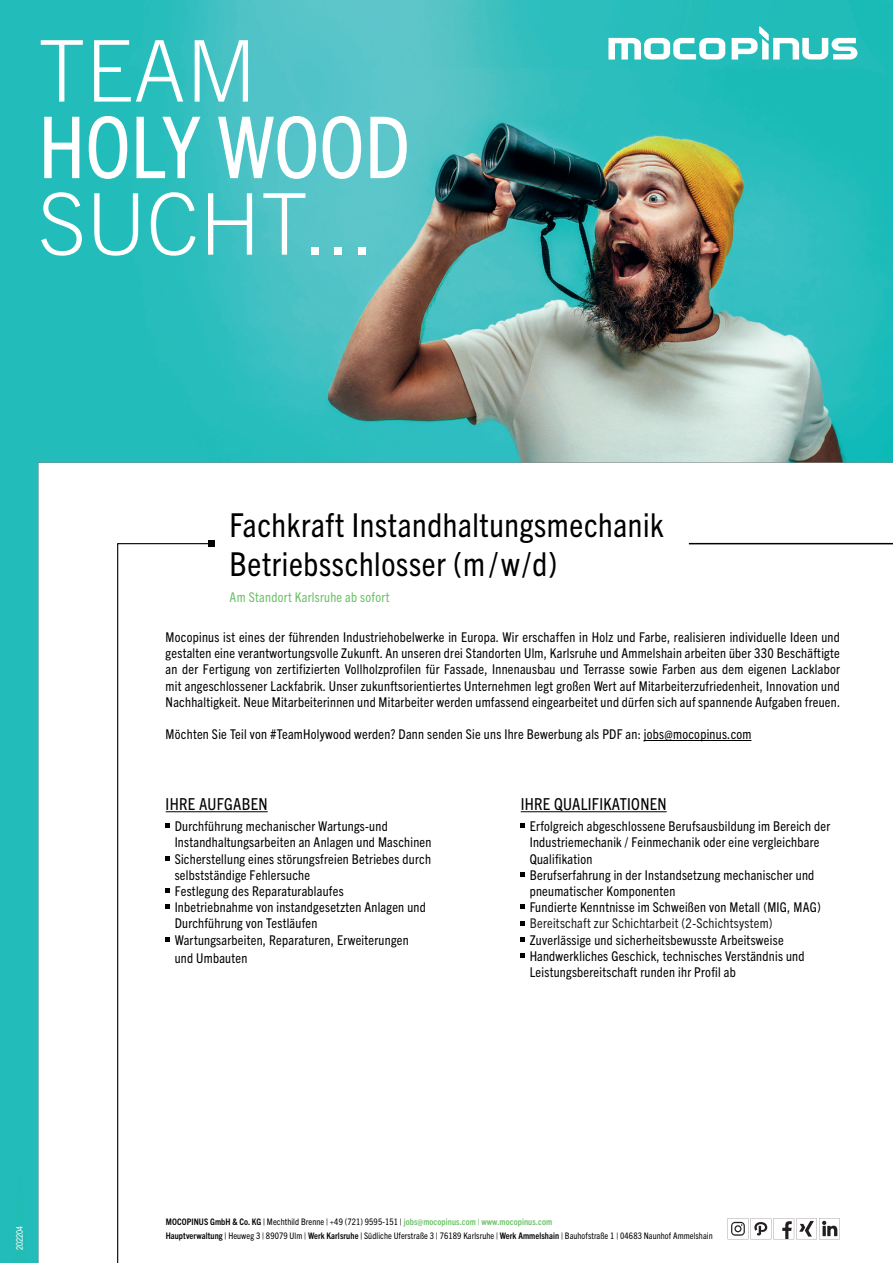
<style>
.page{position:relative;width:893px;height:1263px;background:#fff}
.page>*{position:absolute;margin:0;border:0;box-sizing:border-box;transform-origin:0 0}
.t1{font:300 85.5px "Trade Gothic Next LT Pro";color:#fff}
.t2{font:condensed 85.5px "Trade Gothic Next LT Pro";color:#fff}
.t3{font:condensed 33px/39.6px "Trade Gothic Next LT Pro";letter-spacing:.02em;color:#010101}
.t4{font:condensed 16.5px "Trade Gothic Next LT Pro";letter-spacing:.02em;color:#010101}
.t5{font:condensed 13.5px/16.2px "Trade Gothic Next LT Pro";letter-spacing:.02em;color:#010101}
.t6{font:condensed 13.5px "Trade Gothic Next LT Pro";letter-spacing:.02em;color:#231f20}
.t7{font:condensed 13.5px "Trade Gothic Next LT Pro";letter-spacing:.02em;color:#6bc067}
.t8{font:condensed 9px/13.8px "Trade Gothic Next LT Pro";letter-spacing:.01em;color:#010101}
.t9{font:9px "Arial Narrow";color:#fff}
.s1{font-weight:700}
.s2{font-weight:700;color:#6bc067}
</style>
<div class="page">
<img style="left:0;top:0;width:893px;height:1263px">
<hr style="left:166px;top:811px;width:102px;height:1px;background:#010101">
<svg style="left:166px;top:824px;width:4px;height:4px"></svg>
<svg style="left:166px;top:856px;width:4px;height:4px"></svg>
<svg style="left:166px;top:888px;width:4px;height:5px"></svg>
<svg style="left:166px;top:905px;width:4px;height:4px"></svg>
<svg style="left:166px;top:937px;width:4px;height:4px"></svg>
<hr style="left:521px;top:811px;width:146px;height:1px;background:#010101">
<svg style="left:521px;top:823px;width:4px;height:5px"></svg>
<svg style="left:521px;top:872px;width:4px;height:4px"></svg>
<svg style="left:521px;top:905px;width:4px;height:4px"></svg>
<svg style="left:521px;top:921px;width:4px;height:4px"></svg>
<svg style="left:521px;top:937px;width:4px;height:4px"></svg>
<svg style="left:521px;top:953px;width:4px;height:4px"></svg>
<svg style="left:608px;top:38px;width:117px;height:22px"></svg>
<svg style="left:732px;top:26px;width:125px;height:34px"></svg>
<hr style="left:689px;top:543px;width:204px;height:1px;background:#010101">
<h1 class="t1" style="left:38px;top:11px;width:220px">TEAM</h1>
<h1 class="t2" style="left:38px;top:89px;width:373px">HOLY WOOD</h1>
<h1 class="t1" style="left:38px;top:164px;width:339px">SUCHT...</h1>
<p class="t9" style="left:13px;top:1250px;width:26px;rotate:-90deg">202204</p>
<h2 class="t3" style="left:230px;top:503px;width:436px">Fachkraft Instandhaltungsmechanik<br>Betriebsschlosser (m /w/d)</h2>
<p class="t7" style="left:230px;top:587px;width:161px">Am Standort Karlsruhe ab sofort</p>
<p class="t5" style="left:166px;top:628px;width:676px;text-align:justify">Mocopinus ist eines der führenden Industriehobelwerke in Europa. Wir erschaffen in Holz und Farbe, realisieren individuelle Ideen und gestalten eine verantwortungsvolle Zukunft. An unseren drei Standorten Ulm, Karlsruhe und Ammelshain arbeiten über 330 Beschäftigte an der Fertigung von zertifizierten Vollholzprofilen für Fassade, Innenausbau und Terrasse sowie Farben aus dem eigenen Lacklabor mit angeschlossener Lackfabrik. Unser zukunftsorientiertes Unternehmen legt großen Wert auf Mitarbeiterzufriedenheit, Innovation und Nachhaltigkeit. Neue Mitarbeiterinnen und Mitarbeiter werden umfassend eingearbeitet und dürfen sich auf spannende Aufgaben freuen.</p>
<p class="t5" style="left:166px;top:725px;width:587px">Möchten Sie Teil von #TeamHolywood werden? Dann senden Sie uns Ihre Bewerbung als PDF an: jobs@mocopinus.com</p>
<p class="t4" style="left:166px;top:793px;width:104px">IHRE AUFGABEN</p>
<p class="t5" style="left:175px;top:817px;width:258px">Durchführung mechanischer Wartungs-und Instandhaltungsarbeiten an Anlagen und Maschinen Sicherstellung eines störungsfreien Betriebes durch selbstständige Fehlersuche<br>Festlegung des Reparaturablaufes<br>Inbetriebnahme von instandgesetzten Anlagen und Durchführung von Testläufen<br>Wartungsarbeiten, Reparaturen, Erweiterungen</p>
<p class="t5" style="left:175px;top:949px;width:74px">und Umbauten</p>
<p class="t4" style="left:521px;top:793px;width:147px">IHRE QUALIFIKATIONEN</p>
<p class="t5" style="left:530px;top:817px;width:302px">Erfolgreich abgeschlossene Berufsausbildung im Bereich der Industriemechanik / Feinmechanik oder eine vergleichbare Qualifikation<br>Berufserfahrung in der Instandsetzung mechanischer und pneumatischer Komponenten<br>Fundierte Kenntnisse im Schweißen von Metall (MIG, MAG)</p>
<p class="t6" style="left:530px;top:914px;width:244px">Bereitschaft zur Schichtarbeit (2-Schichtsystem)</p>
<p class="t5" style="left:530px;top:931px;width:276px">Zuverlässige und sicherheitsbewusste Arbeitsweise<br>Handwerkliches Geschick, technisches Verständnis und<br>Leistungsbereitschaft runden ihr Profil ab</p>
<p class="t8" style="left:166px;top:1214px;width:548px"><span class="s1">MOCOPINUS GmbH &amp; Co. KG |</span> Mechthild Brenne | +49 (721) 9595-151 | <span class="s2">jobs@mocopinus.com | www.mocopinus.com<br></span><span class="s1">Hauptverwaltung |</span> Heuweg 3 | 89079 Ulm | <span class="s1">Werk Karlsruhe |</span> Südliche Uferstraße 3 | 76189 Karlsruhe | <span class="s1">Werk Ammelshain</span> | Bauhofstraße 1 | 04683 Naunhof Ammelshain</p>
</div>
